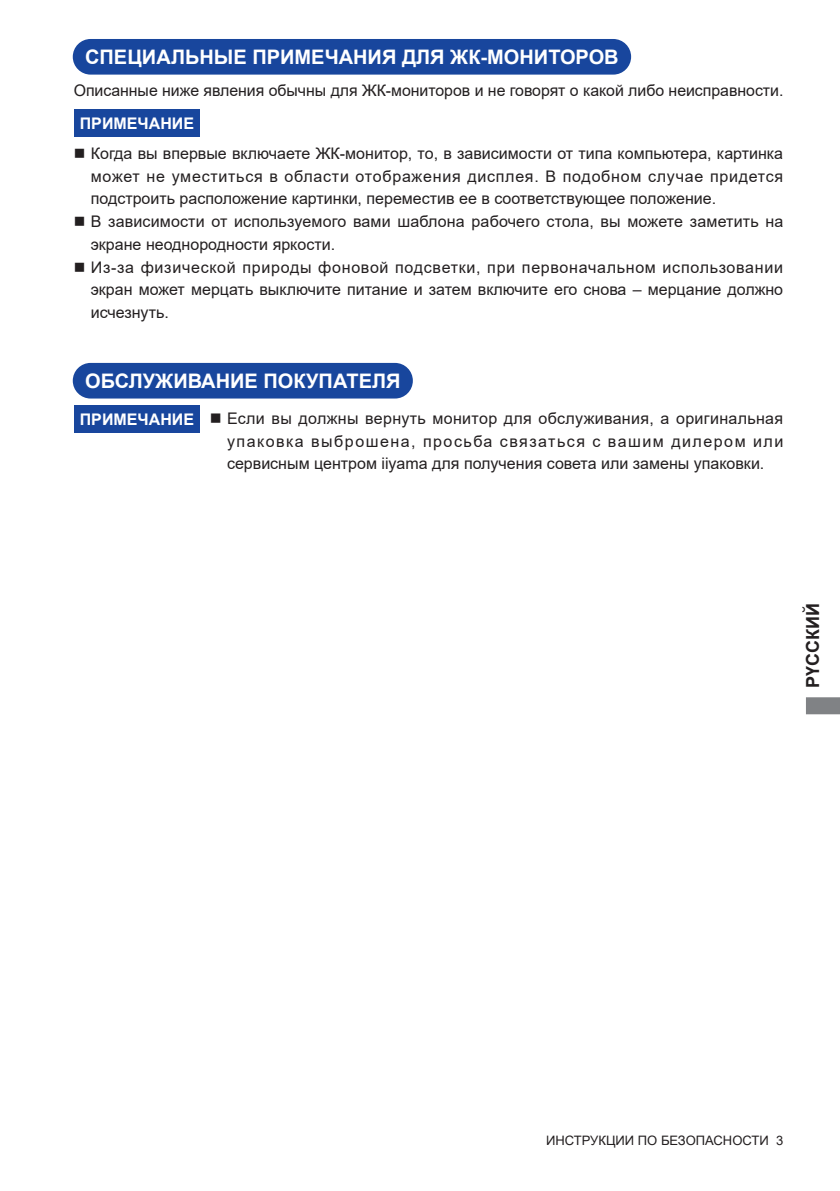
<style>
.page{position:relative;width:840px;height:1191px;background:#fff}
.page>*{position:absolute;margin:0;border:0;box-sizing:border-box;transform-origin:0 0}
.t1{font:700 20px "Arial";color:#fff}
.t2{font:700 18px "Arial";color:#231f20}
.t3{font:16px/22.6px "Arial";color:#231f20;text-align:justify}
.t4{font:700 16px "Arial";color:#fff}
.t5{font:13px "Arial";color:#231f20}
</style>
<div class="page">
<svg style="left:806px;top:697px;width:33px;height:17px"></svg>
<div style="left:74px;top:40px;width:555px;height:34px;background:#18469d;border-radius:17px"></div>
<div style="left:73px;top:39px;width:557px;height:36px;border:2px solid #18469d;border-radius:17px"></div>
<div style="left:74px;top:364px;width:337px;height:33px;background:#18469d;border-radius:17px"></div>
<div style="left:73px;top:363px;width:339px;height:35px;border:2px solid #18469d;border-radius:17px"></div>
<div style="left:74px;top:110px;width:126px;height:27px;background:#18469d"></div>
<div style="left:74px;top:405px;width:126px;height:27px;background:#18469d"></div>
<p class="t1" style="left:85px;top:43px;width:535px">СПЕЦИАЛЬНЫЕ ПРИМЕЧАНИЯ ДЛЯ ЖК-МОНИТОРОВ</p>
<p class="t3" style="left:74px;top:79px;width:710px">Описанные ниже явления обычны для ЖК-мониторов и не говорят о какой либо неисправности.</p>
<p class="t4" style="left:80px;top:112px;width:116px">ПРИМЕЧАНИЕ</p>
<p class="t3" style="left:91px;top:142px;width:693px;text-indent:-17px">■ Когда вы впервые включаете ЖК-монитор, то, в зависимости от типа компьютера, картинка может не уместиться в области отображения дисплея. В подобном случае придется подстроить расположение картинки, переместив ее в соответствующее положение.</p>
<p class="t3" style="left:91px;top:210px;width:693px;text-indent:-17px">■ В зависимости от используемого вами шаблона рабочего стола, вы можете заметить на экране неоднородности яркости.</p>
<p class="t3" style="left:91px;top:255px;width:693px;text-indent:-17px">■ Из-за физической природы фоновой подсветки, при первоначальном использовании экран может мерцать выключите питание и затем включите его снова – мерцание должно исчезнуть.</p>
<p class="t1" style="left:85px;top:367px;width:317px">ОБСЛУЖИВАНИЕ ПОКУПАТЕЛЯ</p>
<p class="t4" style="left:80px;top:408px;width:116px">ПРИМЕЧАНИЕ</p>
<p class="t3" style="left:227px;top:407px;width:557px;text-indent:-17px">■ Если вы должны вернуть монитор для обслуживания, а оригинальная упаковка выброшена, просьба связаться с вашим дилером или сервисным центром iiyama для получения совета или замены упаковки.</p>
<p class="t2" style="left:799px;top:688px;width:86px;rotate:-90deg">РҮССКИЙ</p>
<p class="t5" style="left:545px;top:1131px;width:238px">ИНСТРУКЦИИ ПО БЕЗОПАСНОСТИ 3</p>
</div>
